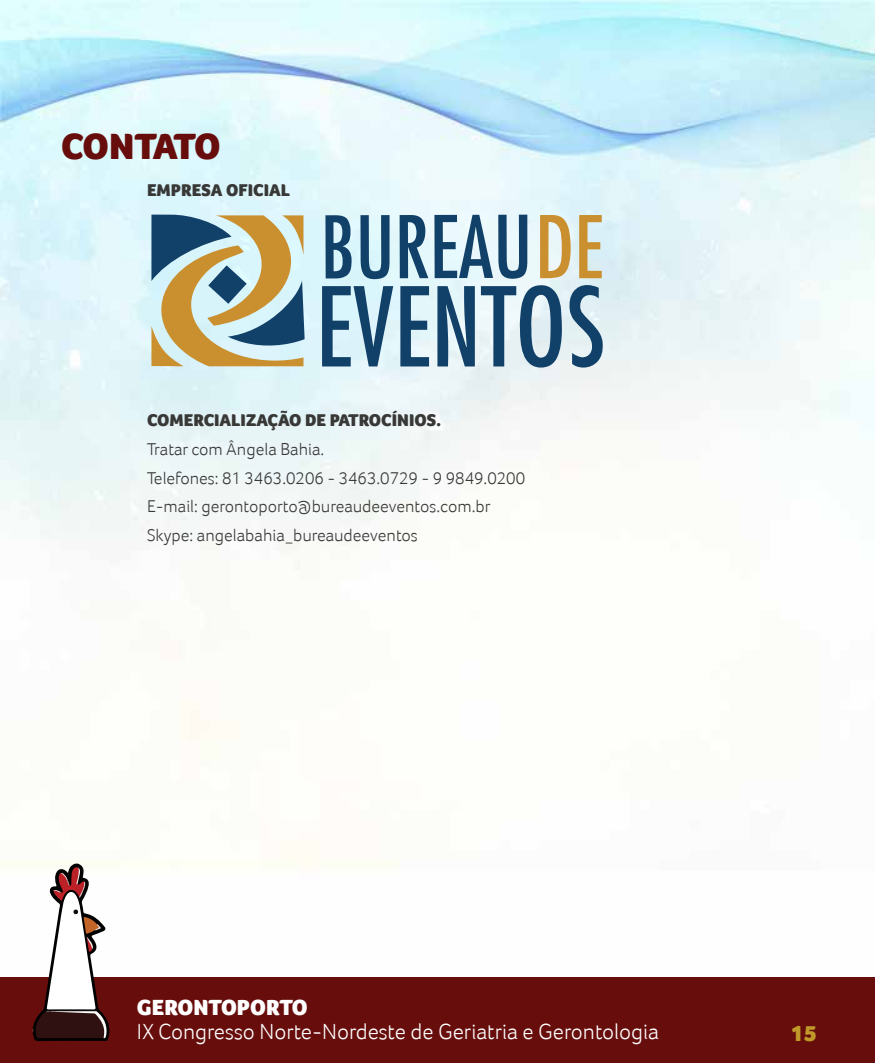
<style>
.page{position:relative;width:875px;height:1063px;background:#fff}
.page>*{position:absolute;margin:0;border:0;box-sizing:border-box;transform-origin:0 0}
.t1{font:900 37.5px "Foco";letter-spacing:-.04em;color:#670e0d}
.t2{font:300 22.5px "Foco";color:#fff}
.t3{font:900 22.5px "Foco";color:#fff}
.t4{font:900 22.5px "Foco";color:#c19929}
.t5{font:300 17.5px/28.8px "Foco";color:#383837}
.t6{font:900 17.5px "Foco";color:#383837}
</style>
<div class="page">
<img style="left:0;top:0;width:875px;height:1062px">
<div style="left:1px;top:977px;width:874px;height:85px;background:#670e0d"></div>
<svg style="left:33px;top:863px;width:77px;height:177px"></svg>
<svg style="left:149px;top:214px;width:156px;height:152px"></svg>
<svg style="left:325px;top:215px;width:202px;height:64px"></svg>
<svg style="left:540px;top:215px;width:62px;height:63px"></svg>
<svg style="left:322px;top:285px;width:281px;height:82px"></svg>
<h1 class="t1" style="left:61px;top:125px;width:161px">CONTATO</h1>
<p class="t6" style="left:147px;top:180px;width:145px">EMPRESA OFICIAL</p>
<p class="t6" style="left:147px;top:410px;width:296px">COMERCIALIZAÇÃO DE PATROCÍNIOS.</p>
<p class="t5" style="left:147px;top:434px;width:380px">Tratar com Ângela Bahia.<br>Telefones: 81 3463.0206 - 3463.0729 - 9 9849.0200<br>E-mail: gerontoporto@bureaudeeventos.com.br Skype: angelabahia_bureaudeeventos</p>
<p class="t3" style="left:137px;top:994px;width:172px">GERONTOPORTO</p>
<p class="t2" style="left:137px;top:1018px;width:524px">IX Congresso Norte-Nordeste de Geriatria e Gerontologia</p>
<p class="t4" style="left:790px;top:1020px;width:28px">15</p>
</div>
